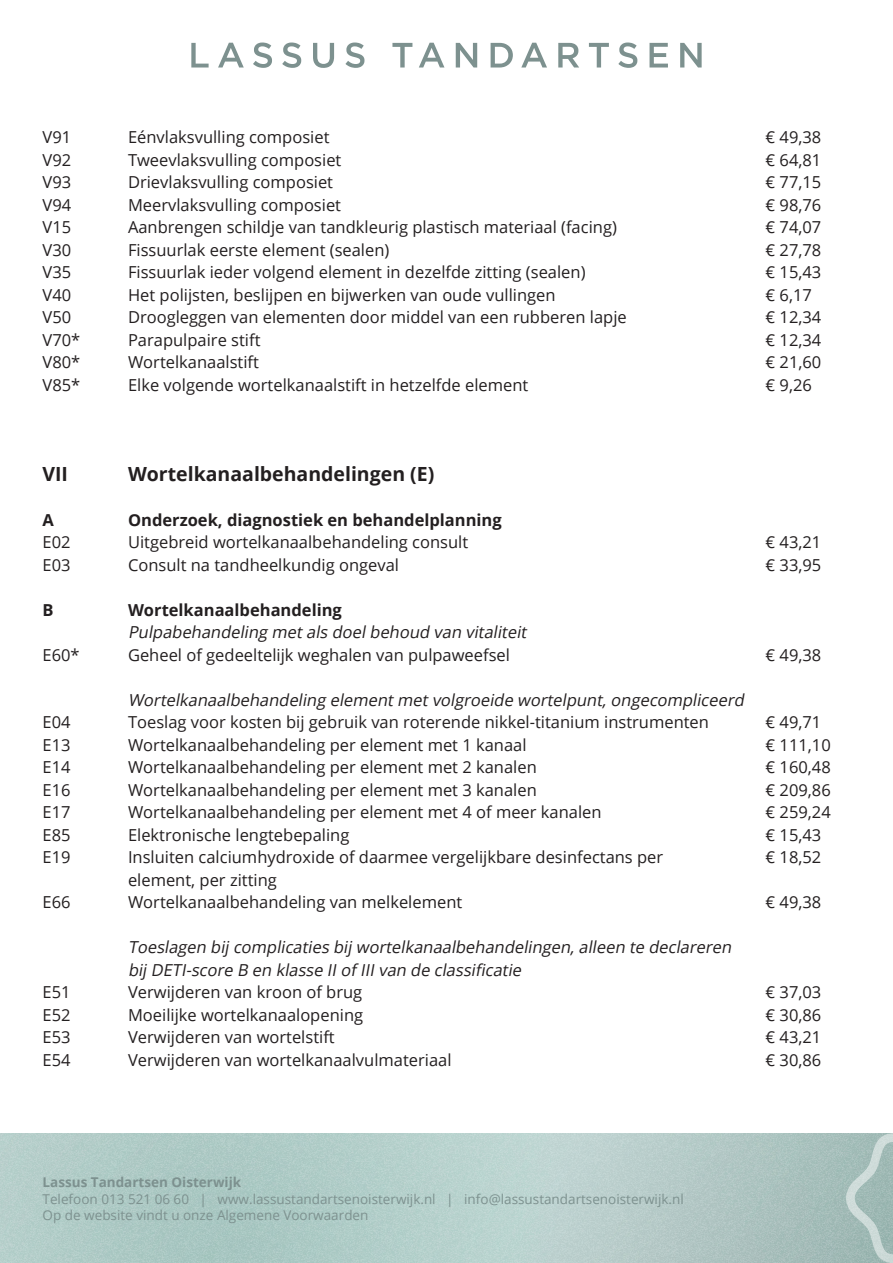
<style>
.page{position:relative;width:893px;height:1263px;background:#fff}
.page>*{position:absolute;margin:0;border:0;box-sizing:border-box;transform-origin:0 0}
.Body_text{font:700 19.5px "Open Sans";color:#231f20}
.Body_text-2{font:16.5px "Open Sans";color:#231f20}
.Body_text-3{font:italic 16.5px "Open Sans";color:#231f20}
.Body_text-4{font:700 16.5px "Open Sans";color:#231f20}
.Infos{font:13.5px/16.5px "Open Sans";color:#7d918f}
.t1{font:700 13.5px "Open Sans";color:#7d918f}
</style>
<div class="page">
<svg style="left:191px;top:43px;width:18px;height:25px"></svg>
<svg style="left:218px;top:43px;width:26px;height:25px"></svg>
<svg style="left:253px;top:43px;width:19px;height:25px"></svg>
<svg style="left:282px;top:43px;width:19px;height:25px"></svg>
<svg style="left:313px;top:43px;width:21px;height:25px"></svg>
<svg style="left:345px;top:43px;width:19px;height:25px"></svg>
<svg style="left:392px;top:43px;width:20px;height:25px"></svg>
<svg style="left:419px;top:43px;width:25px;height:25px"></svg>
<svg style="left:456px;top:43px;width:21px;height:25px"></svg>
<svg style="left:491px;top:43px;width:22px;height:25px"></svg>
<svg style="left:521px;top:43px;width:26px;height:25px"></svg>
<svg style="left:558px;top:43px;width:21px;height:25px"></svg>
<svg style="left:589px;top:43px;width:20px;height:25px"></svg>
<svg style="left:618px;top:43px;width:19px;height:25px"></svg>
<svg style="left:649px;top:43px;width:19px;height:25px"></svg>
<svg style="left:680px;top:43px;width:22px;height:25px"></svg>
<img style="left:0;top:1133px;width:846px;height:130px">
<svg style="left:846px;top:1133px;width:47px;height:130px;background:#a9c0bc"></svg>
<p class="Body_text-2" style="left:43px;top:126px;width:30px">V91</p>
<p class="Body_text-2" style="left:128px;top:126px;width:203px">Eénvlaksvulling composiet</p>
<p class="Body_text-2" style="left:766px;top:126px;width:57px">€ 49,38</p>
<p class="Body_text-2" style="left:43px;top:149px;width:30px">V92</p>
<p class="Body_text-2" style="left:128px;top:149px;width:215px">Tweevlaksvulling composiet</p>
<p class="Body_text-2" style="left:766px;top:149px;width:57px">€ 64,81</p>
<p class="Body_text-2" style="left:43px;top:171px;width:30px">V93</p>
<p class="Body_text-2" style="left:128px;top:171px;width:207px">Drievlaksvulling composiet</p>
<p class="Body_text-2" style="left:766px;top:171px;width:57px">€ 77,15</p>
<p class="Body_text-2" style="left:43px;top:194px;width:30px">V94</p>
<p class="Body_text-2" style="left:128px;top:194px;width:215px">Meervlaksvulling composiet</p>
<p class="Body_text-2" style="left:766px;top:194px;width:57px">€ 98,76</p>
<p class="Body_text-2" style="left:43px;top:216px;width:30px">V15</p>
<p class="Body_text-2" style="left:128px;top:216px;width:490px">Aanbrengen schildje van tandkleurig plastisch materiaal (facing)</p>
<p class="Body_text-2" style="left:766px;top:216px;width:57px">€ 74,07</p>
<p class="Body_text-2" style="left:43px;top:239px;width:30px">V30</p>
<p class="Body_text-2" style="left:128px;top:239px;width:263px">Fissuurlak eerste element (sealen)</p>
<p class="Body_text-2" style="left:766px;top:239px;width:57px">€ 27,78</p>
<p class="Body_text-2" style="left:43px;top:261px;width:30px">V35</p>
<p class="Body_text-2" style="left:128px;top:261px;width:459px">Fissuurlak ieder volgend element in dezelfde zitting (sealen)</p>
<p class="Body_text-2" style="left:766px;top:261px;width:57px">€ 15,43</p>
<p class="Body_text-2" style="left:43px;top:284px;width:30px">V40</p>
<p class="Body_text-2" style="left:128px;top:284px;width:429px">Het polijsten, beslijpen en bijwerken van oude vullingen</p>
<p class="Body_text-2" style="left:766px;top:284px;width:48px">€ 6,17</p>
<p class="Body_text-2" style="left:43px;top:306px;width:30px">V50</p>
<p class="Body_text-2" style="left:128px;top:306px;width:500px">Droogleggen van elementen door middel van een rubberen lapje</p>
<p class="Body_text-2" style="left:766px;top:306px;width:57px">€ 12,34</p>
<p class="Body_text-2" style="left:43px;top:329px;width:39px">V70*</p>
<p class="Body_text-2" style="left:128px;top:329px;width:134px">Parapulpaire stift</p>
<p class="Body_text-2" style="left:766px;top:329px;width:57px">€ 12,34</p>
<p class="Body_text-2" style="left:43px;top:351px;width:39px">V80*</p>
<p class="Body_text-2" style="left:128px;top:351px;width:133px">Wortelkanaalstift</p>
<p class="Body_text-2" style="left:766px;top:351px;width:57px">€ 21,60</p>
<p class="Body_text-2" style="left:43px;top:374px;width:39px">V85*</p>
<p class="Body_text-2" style="left:128px;top:374px;width:402px">Elke volgende wortelkanaalstift in hetzelfde element</p>
<p class="Body_text-2" style="left:766px;top:374px;width:48px">€ 9,26</p>
<p class="Body_text" style="left:43px;top:460px;width:27px">VII</p>
<p class="Body_text" style="left:128px;top:460px;width:308px">Wortelkanaalbehandelingen (E)</p>
<p class="Body_text-4" style="left:43px;top:508px;width:13px">A</p>
<p class="Body_text-4" style="left:128px;top:508px;width:375px">Onderzoek, diagnostiek en behandelplanning</p>
<p class="Body_text-2" style="left:43px;top:531px;width:30px">E02</p>
<p class="Body_text-2" style="left:128px;top:531px;width:342px">Uitgebreid wortelkanaalbehandeling consult</p>
<p class="Body_text-2" style="left:766px;top:531px;width:57px">€ 43,21</p>
<p class="Body_text-2" style="left:43px;top:554px;width:30px">E03</p>
<p class="Body_text-2" style="left:128px;top:554px;width:273px">Consult na tandheelkundig ongeval</p>
<p class="Body_text-2" style="left:766px;top:554px;width:57px">€ 33,95</p>
<p class="Body_text-4" style="left:43px;top:598px;width:13px">B</p>
<p class="Body_text-4" style="left:128px;top:598px;width:215px">Wortelkanaalbehandeling</p>
<p class="Body_text-3" style="left:128px;top:621px;width:404px">Pulpabehandeling metals doelbehoud van vitaliteit</p>
<p class="Body_text-2" style="left:43px;top:644px;width:39px">E60*</p>
<p class="Body_text-2" style="left:128px;top:644px;width:383px">Geheel of gedeeltelijk weghalen van pulpaweefsel</p>
<p class="Body_text-2" style="left:766px;top:644px;width:57px">€ 49,38</p>
<p class="Body_text-3" style="left:128px;top:689px;width:621px">Wortelkanaalbehandeling elementmetvolgroeide wortelpunt,ongecompliceerd</p>
<p class="Body_text-2" style="left:43px;top:711px;width:30px">E04</p>
<p class="Body_text-2" style="left:128px;top:711px;width:582px">Toeslag voor kosten bij gebruik van roterende nikkel-titanium instrumenten</p>
<p class="Body_text-2" style="left:766px;top:711px;width:57px">€ 49,71</p>
<p class="Body_text-2" style="left:43px;top:734px;width:30px">E13</p>
<p class="Body_text-2" style="left:128px;top:734px;width:400px">Wortelkanaalbehandeling per element met 1 kanaal</p>
<p class="Body_text-2" style="left:766px;top:734px;width:67px">€ 111,10</p>
<p class="Body_text-2" style="left:43px;top:756px;width:30px">E14</p>
<p class="Body_text-2" style="left:128px;top:756px;width:410px">Wortelkanaalbehandeling per element met 2 kanalen</p>
<p class="Body_text-2" style="left:766px;top:756px;width:67px">€ 160,48</p>
<p class="Body_text-2" style="left:43px;top:779px;width:30px">E16</p>
<p class="Body_text-2" style="left:128px;top:779px;width:410px">Wortelkanaalbehandeling per element met 3 kanalen</p>
<p class="Body_text-2" style="left:766px;top:779px;width:67px">€ 209,86</p>
<p class="Body_text-2" style="left:43px;top:801px;width:30px">E17</p>
<p class="Body_text-2" style="left:128px;top:801px;width:475px">Wortelkanaalbehandeling per element met 4 of meer kanalen</p>
<p class="Body_text-2" style="left:766px;top:801px;width:67px">€ 259,24</p>
<p class="Body_text-2" style="left:43px;top:824px;width:30px">E85</p>
<p class="Body_text-2" style="left:128px;top:824px;width:223px">Elektronische lengtebepaling</p>
<p class="Body_text-2" style="left:766px;top:824px;width:57px">€ 15,43</p>
<p class="Body_text-2" style="left:43px;top:846px;width:30px">E19</p>
<p class="Body_text-2" style="left:128px;top:846px;width:537px">Insluiten calciumhydroxide of daarmee vergelijkbare desinfectans per</p>
<p class="Body_text-2" style="left:766px;top:846px;width:57px">€ 18,52</p>
<p class="Body_text-2" style="left:128px;top:869px;width:150px">element, per zitting</p>
<p class="Body_text-2" style="left:43px;top:891px;width:30px">E66</p>
<p class="Body_text-2" style="left:128px;top:891px;width:336px">Wortelkanaalbehandeling van melkelement</p>
<p class="Body_text-2" style="left:766px;top:891px;width:57px">€ 49,38</p>
<p class="Body_text-3" style="left:128px;top:936px;width:608px">Toeslagen bij complicaties bij wortelkanaalbehandelingen,alleen te declareren</p>
<p class="Body_text-3" style="left:128px;top:959px;width:398px">bij DETI-score B en klasse IIof IIIvan de classificatie</p>
<p class="Body_text-2" style="left:43px;top:981px;width:30px">E51</p>
<p class="Body_text-2" style="left:128px;top:981px;width:236px">Verwijderen van kroon of brug</p>
<p class="Body_text-2" style="left:766px;top:981px;width:57px">€ 37,03</p>
<p class="Body_text-2" style="left:43px;top:1004px;width:30px">E52</p>
<p class="Body_text-2" style="left:128px;top:1004px;width:237px">Moeilijke wortelkanaalopening</p>
<p class="Body_text-2" style="left:766px;top:1004px;width:57px">€ 30,86</p>
<p class="Body_text-2" style="left:43px;top:1026px;width:30px">E53</p>
<p class="Body_text-2" style="left:128px;top:1026px;width:208px">Verwijderen van wortelstift</p>
<p class="Body_text-2" style="left:766px;top:1026px;width:57px">€ 43,21</p>
<p class="Body_text-2" style="left:43px;top:1049px;width:30px">E54</p>
<p class="Body_text-2" style="left:128px;top:1049px;width:325px">Verwijderen van wortelkanaalvulmateriaal</p>
<p class="Body_text-2" style="left:766px;top:1049px;width:57px">€ 30,86</p>
<p class="t1" style="left:43px;top:1173px;width:200px">Lassus Tandartsen Oisterwijk</p>
<p class="Infos" style="left:43px;top:1190px;width:643px">Telefoon 013 521 06 60 | www.lassustandartsenoisterwijk.nl | info@lassustandartsenoisterwijk.nl<br>Op de website vindt u onze Algemene Voorwaarden</p>
</div>
